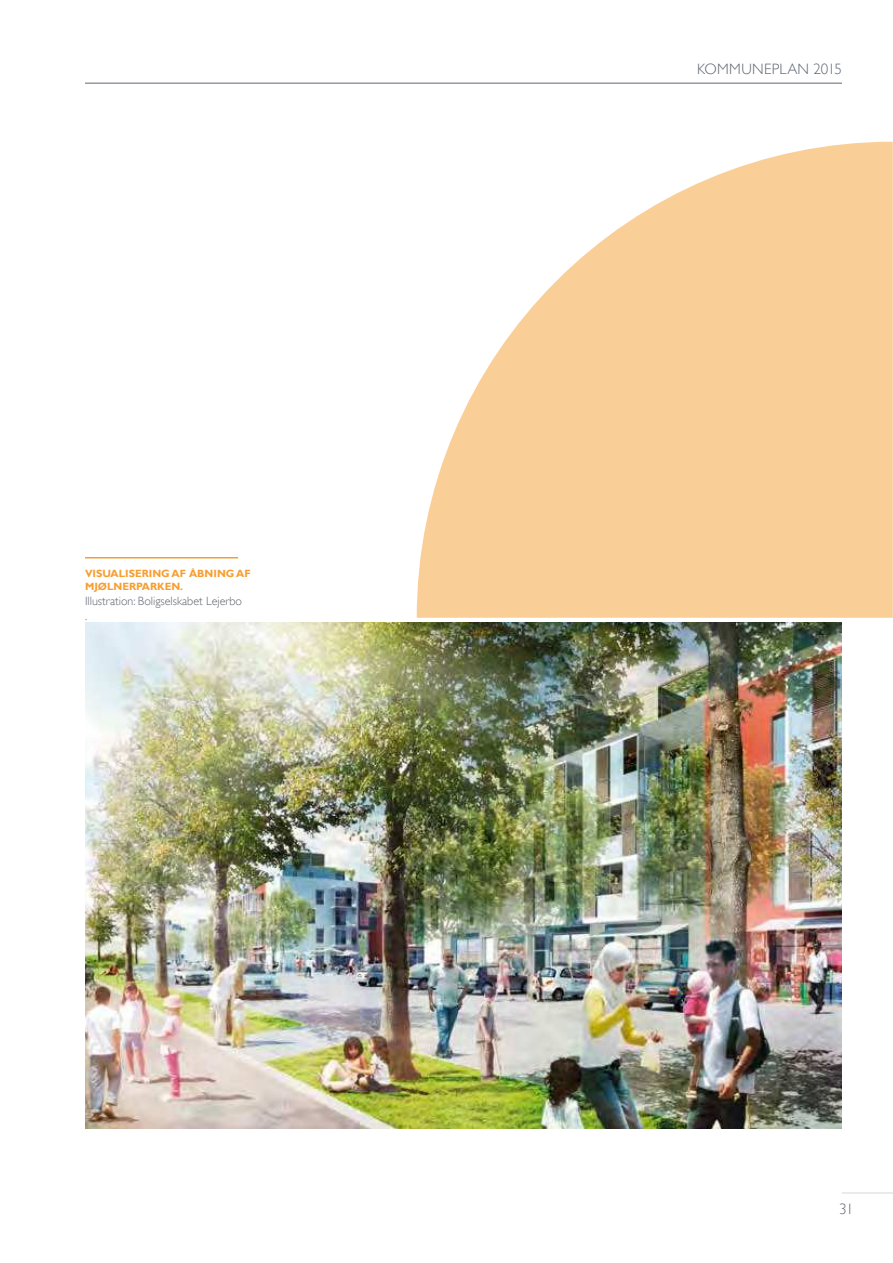
<style>
.page{position:relative;width:893px;height:1263px;background:#fff}
.page>*{position:absolute;margin:0;border:0;box-sizing:border-box;transform-origin:0 0}
.t1{font:300 15px "Gill Sans";letter-spacing:.015em;color:#5e6671}
.t2{font:300 12px/15px "Gill Sans";color:#5e6671}
.t3{font:700 10.5px/13.5px "Gill Sans";color:#f69e30}
</style>
<div class="page">
<svg style="left:417px;top:142px;width:476px;height:476px;fill:#face97"></svg>
<hr style="left:85px;top:557px;width:153px;height:1px;background:#f69e30">
<img style="left:85px;top:623px;width:757px;height:505px">
<hr style="left:85px;top:83px;width:757px;height:1px;background:#5e6671">
<p class="t3" style="left:85px;top:567px;width:167px">VISUALISERING AF ÅBNING AF<br>MJØLNERPARKEN.</p>
<p class="t2" style="left:85px;top:594px;width:159px">Illustration: Boligselskabet Lejerbo .</p>
<h1 class="t1" style="left:697px;top:63px;width:146px">KOMMUNEPLAN 2015</h1>
<h1 class="t1" style="left:839px;top:1203px;width:16px">31</h1>
</div>
